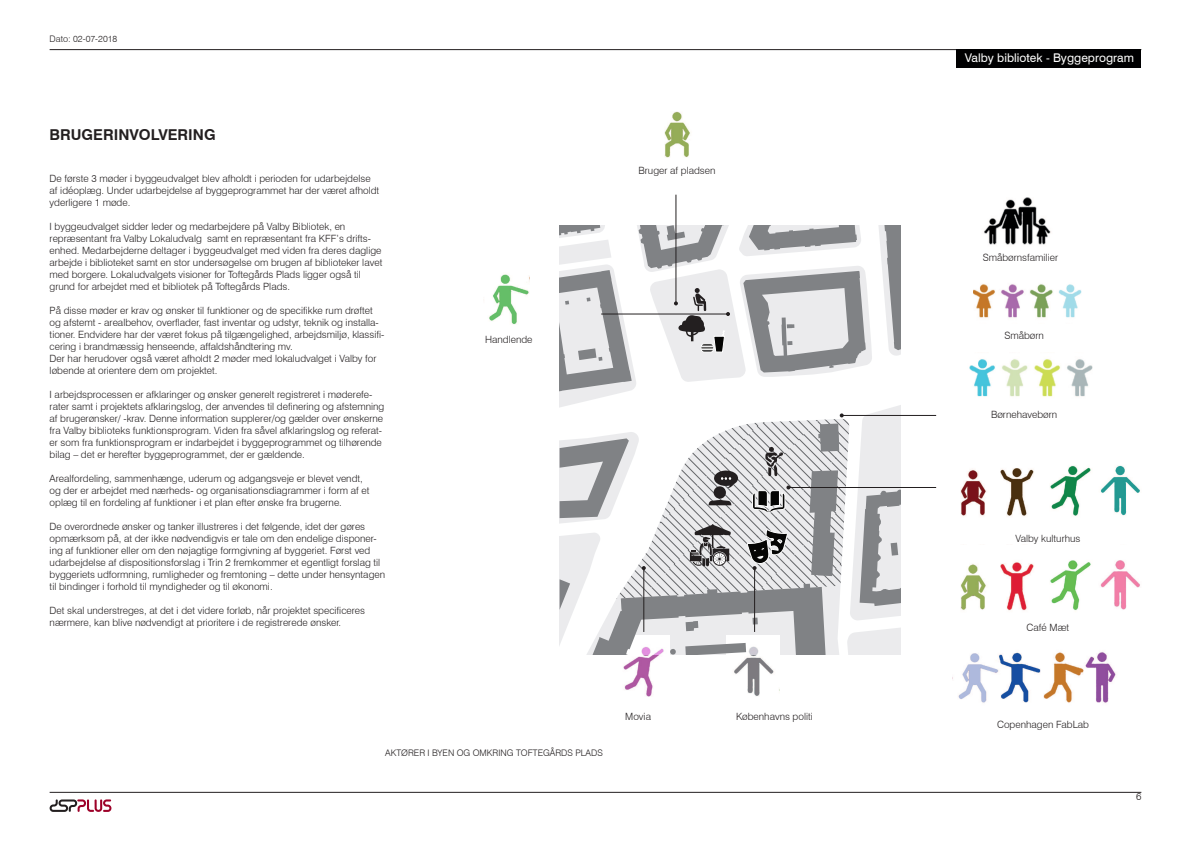
<style>
.page{position:relative;width:1191px;height:842px;background:#fff}
.page>*{position:absolute;margin:0;border:0;box-sizing:border-box;transform-origin:0 0}
.t1{font:700 15px "Swiss 721 BT";color:#231f20}
.t2{font:12px "Swiss 721 BT";color:#fff}
.t3{font:300 10px/12px "Swiss 721 BT";color:#231f20}
.t4{font:300 9px "Swiss 721 BT";color:#231f20}
</style>
<div class="page">
<hr style="left:50px;top:49px;width:1091px;height:1px;background:#231f20">
<div style="left:956px;top:50px;width:185px;height:18px;background:#000001"></div>
<hr style="left:50px;top:792px;width:1091px;height:1px;background:#231f20">
<svg style="left:50px;top:799px;width:61px;height:13px"></svg>
<img style="left:960px;top:465px;width:180px;height:51px">
<img style="left:960px;top:560px;width:180px;height:51px">
<img style="left:952px;top:652px;width:164px;height:51px">
<img style="left:664px;top:111px;width:26px;height:47px">
<img style="left:623px;top:655px;width:37px;height:42px">
<img style="left:734px;top:655px;width:46px;height:41px">
<img style="left:984px;top:197px;width:67px;height:48px">
<img style="left:973px;top:284px;width:109px;height:34px">
<img style="left:969px;top:359px;width:124px;height:38px">
<img style="left:489px;top:274px;width:40px;height:51px">
<hr style="left:675px;top:195px;width:1px;height:108px;background:#231f20">
<hr style="left:788px;top:487px;width:148px;height:1px;background:#231f20">
<hr style="left:841px;top:415px;width:95px;height:1px;background:#231f20">
<svg style="left:559px;top:226px;width:341px;height:429px"></svg>
<p class="t4" style="left:50px;top:34px;width:69px">Dato: 02-07-2018</p>
<h1 class="t1" style="left:50px;top:126px;width:167px">BRUGERINVOLVERING</h1>
<p class="t3" style="left:50px;top:172px;width:331px">De første 3 møder i byggeudvalget blev afholdt i perioden for udarbejdelse af idéoplæg. Under udarbejdelse af byggeprogrammet har der været afholdt yderligere 1 møde.</p>
<p class="t3" style="left:50px;top:220px;width:334px">I byggeudvalget sidder leder og medarbejdere på Valby Bibliotek, en repræsentant fra Valby Lokaludvalg samt en repræsentant fra KFF’s drifts&shy;enhed. Medarbejderne deltager i byggeudvalget med viden fra deres daglige arbejde i biblioteket samt en stor undersøgelse om brugen af biblioteker lavet med borgere. Lokaludvalgets visioner for Toftegårds Plads ligger også til grund for arbejdet med et bibliotek på Toftegårds Plads.</p>
<p class="t3" style="left:50px;top:304px;width:336px">På disse møder er krav og ønsker til funktioner og de specifikke rum drøftet og afstemt - arealbehov, overflader, fast inventar og udstyr, teknik og installa&shy;tioner. Endvidere har der været fokus på tilgængelighed, arbejdsmiljø, klassifi&shy;cering i brandmæssig henseende, affaldshåndtering mv.<br>Der har herudover også været afholdt 2 møder med lokaludvalget i Valby for løbende at orientere dem om projektet.</p>
<p class="t3" style="left:50px;top:388px;width:336px">I arbejdsprocessen er afklaringer og ønsker generelt registreret i møderefe&shy;rater samt i projektets afklaringslog, der anvendes til definering og afstemning af brugerønsker/ -krav. Denne information supplerer/og gælder over ønskerne fra Valby biblioteks funktionsprogram. Viden fra såvel afklaringslog og referat&shy;er som fra funktionsprogram er indarbejdet i byggeprogrammet og tilhørende bilag – det er herefter byggeprogrammet, der er gældende.</p>
<p class="t3" style="left:50px;top:472px;width:321px">Arealfordeling, sammenhænge, uderum og adgangsveje er blevet vendt, og der er arbejdet med nærheds- og organisationsdiagrammer i form af et oplæg til en fordeling af funktioner i et plan efter ønske fra brugerne.</p>
<p class="t3" style="left:50px;top:520px;width:337px">De overordnede ønsker og tanker illustreres i det følgende, idet der gøres opmærksom på, at der ikke nødvendigvis er tale om den endelige disponer&shy;ing af funktioner eller om den nøjagtige formgivning af byggeriet. Først ved udarbejdelse af dispositionsforslag i Trin 2 fremkommer et egentligt forslag til byggeriets udformning, rumligheder og fremtoning – dette under hensyntagen til bindinger i forhold til myndigheder og til økonomi.</p>
<p class="t3" style="left:50px;top:604px;width:317px">Det skal understreges, at det i det videre forløb, når projektet specificeres nærmere, kan blive nødvendigt at prioritere i de registrerede ønsker.</p>
<p class="t3" style="left:485px;top:333px;width:49px">Handlende</p>
<p class="t3" style="left:638px;top:164px;width:79px">Bruger af pladsen</p>
<p class="t4" style="left:385px;top:747px;width:219px">AKTØRER I BYEN OG OMKRING TOFTEGÅRDS PLADS</p>
<p class="t3" style="left:625px;top:710px;width:27px">Movia</p>
<p class="t3" style="left:736px;top:710px;width:78px">Københavns politi</p>
<p class="t2" style="left:964px;top:53px;width:171px">Valby bibliotek - Byggeprogram</p>
<p class="t3" style="left:982px;top:251px;width:77px">Småbørnsfamilier</p>
<p class="t3" style="left:1004px;top:329px;width:41px">Småbørn</p>
<p class="t3" style="left:991px;top:409px;width:68px">Børnehavebørn</p>
<p class="t3" style="left:1015px;top:532px;width:67px">Valby kulturhus</p>
<p class="t3" style="left:1026px;top:621px;width:44px">Café Mæt</p>
<p class="t3" style="left:997px;top:718px;width:93px">Copenhagen FabLab</p>
<p class="t3" style="left:1136px;top:790px;width:7px">6</p>
</div>
